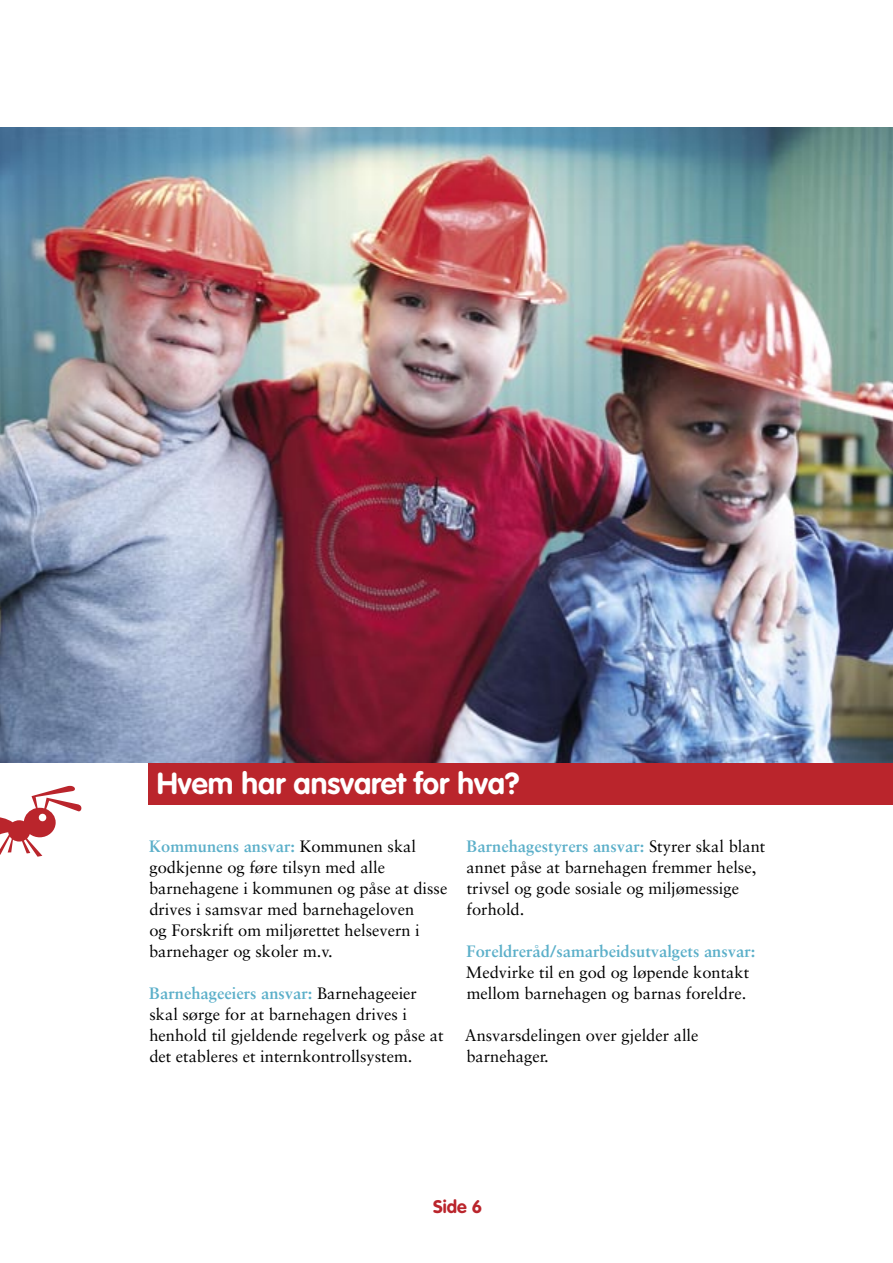
<style>
.page{position:relative;width:893px;height:1263px;background:#fff}
.page>*{position:absolute;margin:0;border:0;box-sizing:border-box;transform-origin:0 0}
.t1{font:700 30px "VAG Rounded";color:#fff}
.t2{font:700 18px "VAG Rounded";color:#ba252c}
.t3{font:16.5px/21px "Sabon";color:#000}
.t4{font:700 16.5px "Sabon";color:#5bafc9}
.s1{font-weight:700;color:#5bafc9}
</style>
<div class="page">
<svg style="left:0;top:785px;width:82px;height:72px"></svg>
<div style="left:149px;top:762px;width:744px;height:42px;background:#ba252c"></div>
<img style="left:0;top:128px;width:893px;height:634px">
<h1 class="t1" style="left:157px;top:765px;width:364px">Hvem har ansvaret for hva?</h1>
<p class="t3" style="left:149px;top:836px;width:300px"><span class="s1">Kommunens ansvar:</span> Kommunen skal godkjenne og føre tilsyn med alle barnehagene i kommunen og påse at disse drives i samsvar med barnehageloven<br>og Forskrift om miljørettet helsevern i barnehager og skoler m.v.</p>
<p class="t3" style="left:149px;top:983px;width:296px"><span class="s1">Barnehageeiers ansvar:</span> Barnehageeier skal sørge for at barnehagen drives i henhold til gjeldende regelverk og påse at det etableres et internkontrollsystem.</p>
<p class="t3" style="left:467px;top:836px;width:300px"><span class="s1">Barnehagestyrers ansvar:</span> Styrer skal blant annet påse at barnehagen fremmer helse, trivsel og gode sosiale og miljømessige forhold.</p>
<p class="t4" style="left:467px;top:941px;width:290px">Foreldreråd/samarbeidsutvalgets ansvar:</p>
<p class="t3" style="left:466px;top:962px;width:285px">Medvirke til en god og løpende kontakt mellom barnehagen og barnas foreldre.</p>
<p class="t3" style="left:465px;top:1025px;width:235px">Ansvarsdelingen over gjelder alle barnehager.</p>
<p class="t2" style="left:433px;top:1196px;width:50px">Side 6</p>
</div>
